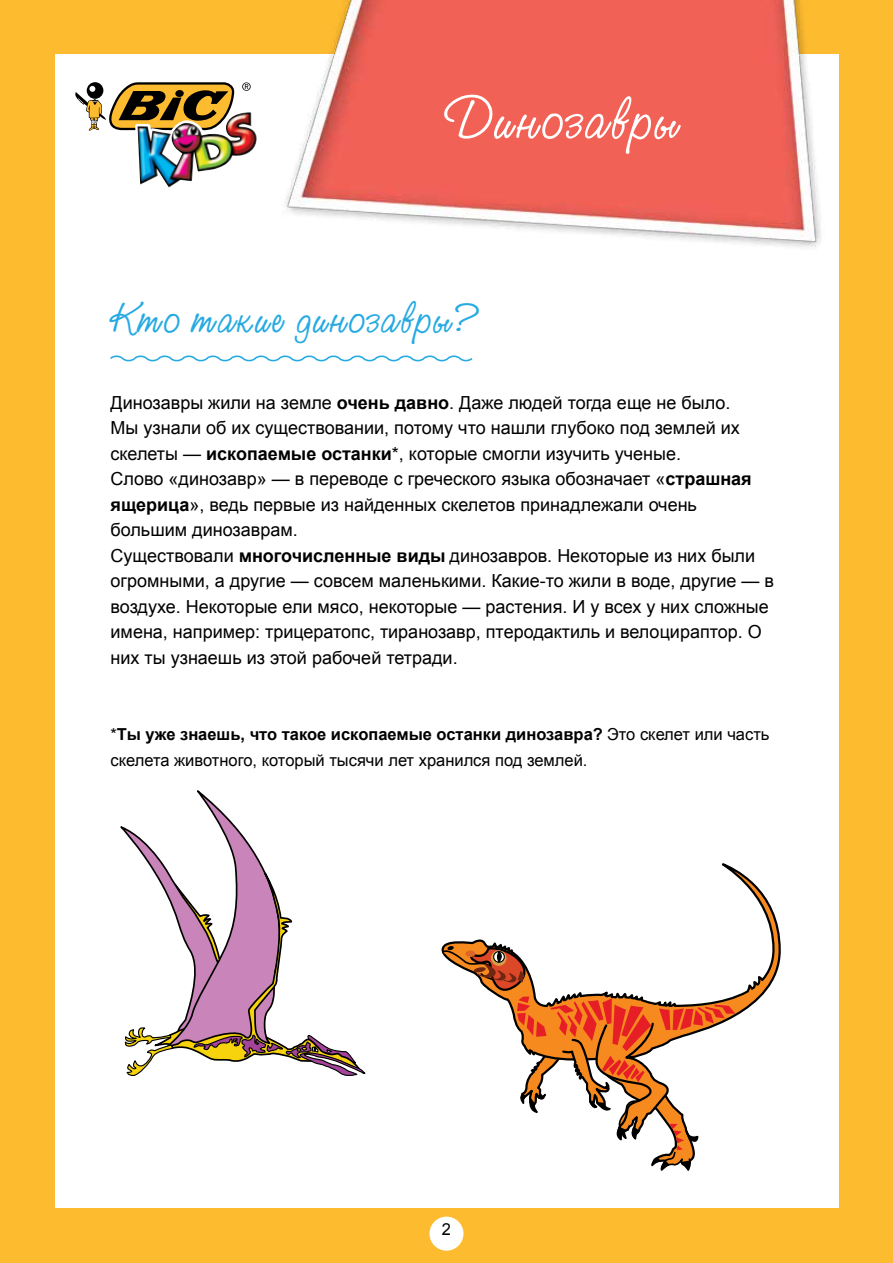
<style>
.page{position:relative;width:893px;height:1263px;background:#fdbb30}
.page>*{position:absolute;margin:0;border:0;box-sizing:border-box;transform-origin:0 0}
.t1{font:60px "Studio Script C";color:#fff}
.t2{font:45px "Studio Script C";color:#27aae1}
.t3{font:18px/25.5px "Arial";color:#000}
.t4{font:16.5px/25.5px "Arial";color:#000}
.s1{font-weight:700}
</style>
<div class="page">
<div style="left:55px;top:55px;width:783px;height:1153px;background:#fff"></div>
<div style="left:429px;top:1216px;width:34px;height:35px;background:#fff;border-radius:50%"></div>
<img style="left:282px;top:0;width:543px;height:247px">
<svg style="left:75px;top:82px;width:176px;height:53px"></svg>
<img style="left:138px;top:112px;width:119px;height:76px">
<svg style="left:110px;top:355px;width:363px;height:7px"></svg>
<svg style="left:443px;top:863px;width:338px;height:154px"></svg>
<svg style="left:441px;top:946px;width:294px;height:225px"></svg>
<svg style="left:120px;top:791px;width:246px;height:284px"></svg>
<h1 class="t1" style="left:442px;top:80px;width:239px">Динозавры</h1>
<h2 class="t2" style="left:111px;top:289px;width:370px">Кто такие динозавры?</h2>
<p class="t3" style="left:111px;top:390px;width:665px">Динозавры жили на земле <span class="s1">очень давно</span>. Даже людей тогда еще не было.<br>Мы узнали об их существовании, потому что нашли глубоко под землей их скелеты — <span class="s1">ископаемые останки</span>*, которые смогли изучить ученые.<br>Слово «динозавр» — в переводе с греческого языка обозначает «<span class="s1">страшная ящерица</span>», ведь первые из найденных скелетов принадлежали очень большим динозаврам.<br>Существовали <span class="s1">многочисленные виды</span> динозавров. Некоторые из них были огромными, а другие — совсем маленькими. Какие-то жили в воде, другие — в воздухе. Некоторые ели мясо, некоторые — растения. И у всех у них сложные имена, например: трицератопс, тиранозавр, птеродактиль и велоцираптор. О них ты узнаешь из этой рабочей тетради.</p>
<p class="t4" style="left:111px;top:722px;width:660px">*<span class="s1">Ты уже знаешь, что такое ископаемые останки динозавра?</span> Это скелет или часть скелета животного, который тысячи лет хранился под землей.</p>
<p class="t4" style="left:442px;top:1217px;width:11px">2</p>
</div>
